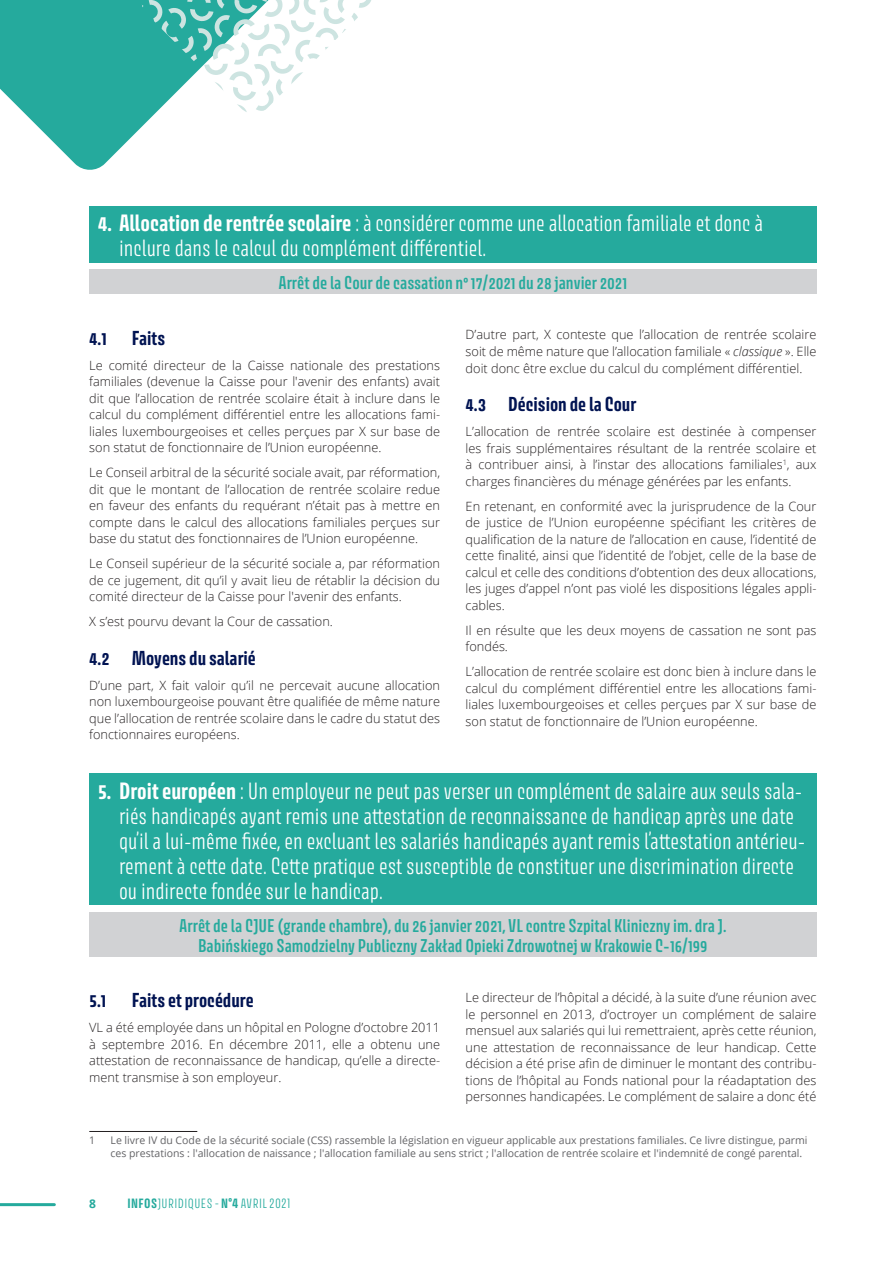
<style>
.page{position:relative;width:893px;height:1263px;background:#fff}
.page>*{position:absolute;margin:0;border:0;box-sizing:border-box;transform-origin:0 0}
.Titre_1{font:300 21px/25.2px "Avory I Latn";color:#fff}
.Titre_1_1{font:700 18px "Avory I Latn";color:#001352}
.Titre_ARRET{font:600 16.5px/19.8px "Avory I Latn";color:#25aa9d;text-align:center}
.Texte_courant{font:300 12.75px/16.5px "Open Sans";color:#231f20;text-align:justify}
.t1{font:300 12px "Avory I Latn";letter-spacing:.035em;color:#25aa9d}
.t2{font:700 12px "Open Sans";color:#25aa9d}
.Footnote{font:10.5px/12.6px "Open Sans";color:#636366}
.s1{font-weight:700}
.s2{font-style:italic}
</style>
<div class="page">
<svg style="left:0;top:0;width:154px;height:170px;fill:#25aa9d"></svg>
<hr style="left:0;top:1203px;width:54px;height:3px;background:#25aa9d">
<svg style="left:140px;top:0;width:231px;height:115px"></svg>
<div style="left:89px;top:206px;width:727px;height:56px;background:#25aa9d"></div>
<div style="left:89px;top:269px;width:727px;height:25px;background:#d1d2d4"></div>
<hr style="left:89px;top:1131px;width:108px;height:1px;background:#231f20">
<div style="left:89px;top:773px;width:727px;height:132px;background:#25aa9d"></div>
<div style="left:89px;top:912px;width:727px;height:44px;background:#d1d2d4"></div>
<p class="Titre_1" style="left:119px;top:211px;width:645px;text-indent:-21px"><span class="s1">4. Allocation de rentrée scolaire</span> : à considérer comme une allocation familiale et donc à inclure dans le calcul du complément différentiel.</p>
<p class="Titre_ARRET" style="left:278px;top:273px;width:350px">Arrêt de la Cour de cassation n° 17/2021 du 28 janvier 2021</p>
<p class="Titre_1_1" style="left:89px;top:326px;width:19px">4.1</p>
<p class="Titre_1_1" style="left:132px;top:326px;width:35px">Faits</p>
<p class="Texte_courant" style="left:89px;top:356px;width:352px">Le comité directeur de la Caisse nationale des prestations familiales (devenue la Caisse pour l'avenir des enfants) avait dit que l’allocation de rentrée scolaire était à inclure dans le calcul du complément différentiel entre les allocations fami&shy;liales luxembourgeoises et celles perçues par X sur base de son statut de fonctionnaire de l’Union européenne.</p>
<p class="Texte_courant" style="left:89px;top:464px;width:352px">Le Conseil arbitral de la sécurité sociale avait, par réformation, dit que le montant de l’allocation de rentrée scolaire redue en faveur des enfants du requérant n’était pas à mettre en compte dans le calcul des allocations familiales perçues sur base du statut des fonctionnaires de l’Union européenne.</p>
<p class="Texte_courant" style="left:89px;top:555px;width:352px">Le Conseil supérieur de la sécurité sociale a, par réformation de ce jugement, dit qu’il y avait lieu de rétablir la décision du comité directeur de la Caisse pour l'avenir des enfants.</p>
<p class="Texte_courant" style="left:89px;top:613px;width:245px">X s’est pourvu devant la Cour de cassation.</p>
<p class="Titre_1_1" style="left:89px;top:646px;width:168px">4.2 Moyens du salarié</p>
<p class="Texte_courant" style="left:89px;top:676px;width:352px">D’une part, X fait valoir qu’il ne percevait aucune allocation non luxembourgeoise pouvant être qualifiée de même nature que l’allocation de rentrée scolaire dans le cadre du statut des fonctionnaires européens.</p>
<p class="Texte_courant" style="left:466px;top:326px;width:352px">D’autre part, X conteste que l’allocation de rentrée scolaire soit de même nature que l’allocation familiale « <span class="s2">classique</span> ». Elle doit donc être exclue du calcul du complément différentiel.</p>
<p class="Titre_1_1" style="left:466px;top:392px;width:172px">4.3 Décision de la Cour</p>
<p class="Texte_courant" style="left:466px;top:423px;width:352px">L’allocation de rentrée scolaire est destinée à compenser les frais supplémentaires résultant de la rentrée scolaire et à contribuer ainsi, à l’instar des allocations familiales<sup>1</sup>, aux charges financières du ménage générées par les enfants.</p>
<p class="Texte_courant" style="left:466px;top:497px;width:352px">En retenant, en conformité avec la jurisprudence de la Cour de justice de l’Union européenne spécifiant les critères de qualification de la nature de l’allocation en cause, l’identité de cette finalité, ainsi que l’identité de l’objet, celle de la base de calcul et celle des conditions d’obtention des deux allocations, les juges d’appel n’ont pas violé les dispositions légales appli&shy;cables.</p>
<p class="Texte_courant" style="left:466px;top:621px;width:352px">Il en résulte que les deux moyens de cassation ne sont pas fondés.</p>
<p class="Texte_courant" style="left:466px;top:663px;width:352px">L’allocation de rentrée scolaire est donc bien à inclure dans le calcul du complément différentiel entre les allocations fami&shy;liales luxembourgeoises et celles perçues par X sur base de son statut de fonctionnaire de l’Union européenne.</p>
<p class="Titre_1" style="left:119px;top:778px;width:688px;text-indent:-21px"><span class="s1">5. Droit européen</span> : Un employeur ne peut pas verser un complément de salaire aux seuls sala&shy;riés handicapés ayant remis une attestation de reconnaissance de handicap après une date qu’il a lui-même fixée, en excluant les salariés handicapés ayant remis l’attestation antérieu&shy;rement à cette date. Cette pratique est susceptible de constituer une discrimination directe ou indirecte fondée sur le handicap.</p>
<p class="Titre_ARRET" style="left:179px;top:915px;width:549px">Arrêt de la CJUE (grande chambre), du 26 janvier 2021, VL contre Szpital Kliniczny im. dra J.<br>Babińskiego Samodzielny Publiczny Zakład Opieki Zdrowotnej w Krakowie C‑16/199</p>
<p class="Titre_1_1" style="left:89px;top:989px;width:19px">5.1</p>
<p class="Titre_1_1" style="left:132px;top:989px;width:123px">Faits et procédure</p>
<p class="Texte_courant" style="left:89px;top:1019px;width:352px">VL a été employée dans un hôpital en Pologne d’octobre 2011 à septembre 2016. En décembre 2011, elle a obtenu une attestation de reconnaissance de handicap, qu’elle a directe&shy;ment transmise à son employeur.</p>
<p class="Texte_courant" style="left:466px;top:989px;width:352px">Le directeur de l’hôpital a décidé, à la suite d’une réunion avec le personnel en 2013, d’octroyer un complément de salaire mensuel aux salariés qui lui remettraient, après cette réunion, une attestation de reconnaissance de leur handicap. Cette décision a été prise afin de diminuer le montant des contribu&shy;tions de l’hôpital au Fonds national pour la réadaptation des personnes handicapées. Le complément de salaire a donc été</p>
<p class="Footnote" style="left:89px;top:1134px;width:8px">1</p>
<p class="Footnote" style="left:111px;top:1134px;width:698px">Le livre IV du Code de la sécurité sociale (CSS) rassemble la législation en vigueur applicable aux prestations familiales. Ce livre distingue, parmi ces prestations : l'allocation de naissance ; l'allocation familiale au sens strict ; l'allocation de rentrée scolaire et l'indemnité de congé parental.</p>
<p class="t2" style="left:89px;top:1195px;width:8px">8</p>
<p class="t1" style="left:127px;top:1196px;width:165px"><span class="s1">INFOS</span>JURIDIQUES - <span class="s1">N°4</span> AVRIL 2021</p>
</div>
